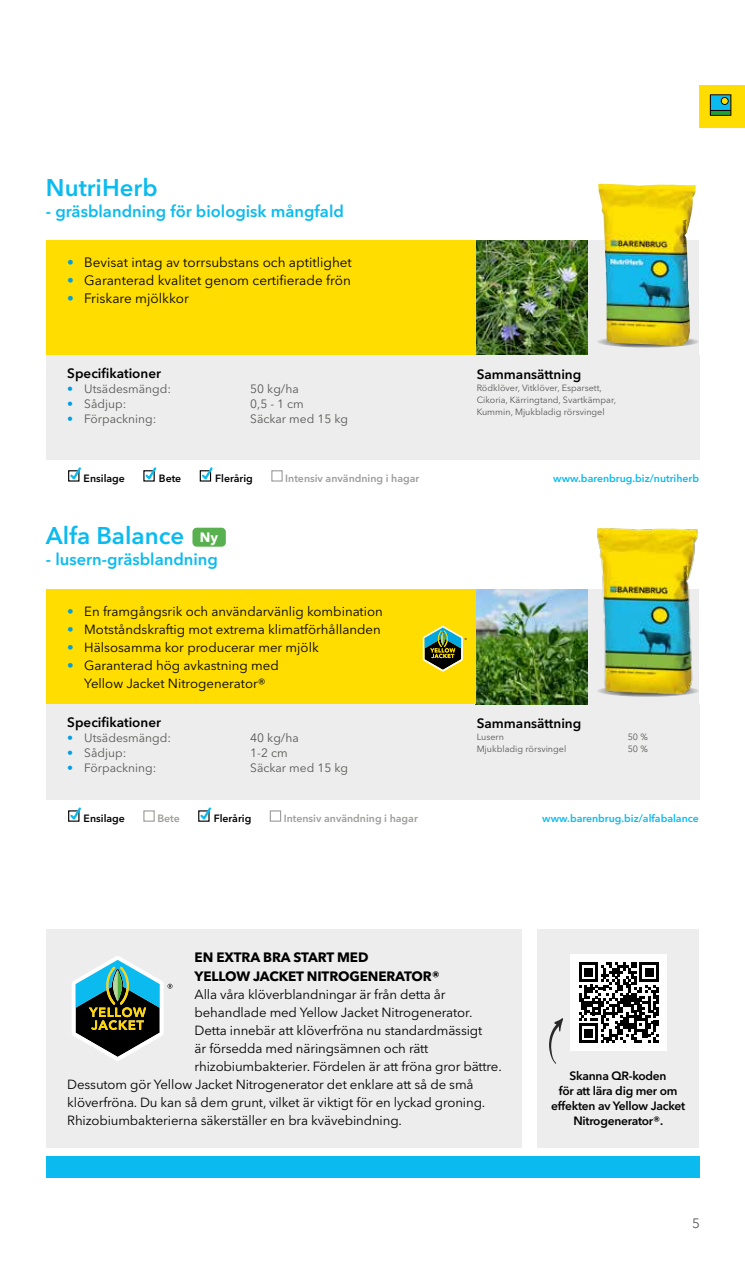
<style>
.page{position:relative;width:745px;height:1263px;background:#fff}
.page>*{position:absolute;margin:0;border:0;box-sizing:border-box;transform-origin:0 0}
.t1{font:600 24px "Avenir Next W1 G";color:#0bbbef}
.t2{font:600 16.5px "Avenir Next W1 G";color:#0bbbef}
.t3{font:13.5px "Avenir Next W1 G";color:#000}
.t4{font:600 13.5px "Avenir Next W1 G";color:#000}
.t5{font:700 13.5px/19.5px "Avenir Next W1 G";letter-spacing:-.01em;color:#000}
.t6{font:700 13.5px "Avenir Next W1 G";color:#fff}
.t7{font:13.5px "Avenir Next W1 G";color:#575756}
.t8{font:13.2px/18px "Avenir Next W1 G";letter-spacing:-.01em;color:#000;text-align:center}
.t9{font:12px "Avenir Next W1 G";color:#575756}
.t10{font:600 12px/15px "Avenir Next W1 G";letter-spacing:-.02em;color:#000;text-align:center}
.t11{font:600 10.5px "Avenir Next W1 G";color:#0bbbef}
.t12{font:600 10.5px "Avenir Next W1 G";color:#9d9d9c}
.t13{font:600 10.5px "Avenir Next W1 G";color:#000}
.t14{font:9px/12px "Avenir Next W1 G";color:#575756}
.s1{color:#009fe3}
</style>
<div class="page">
<div style="left:475px;top:589px;width:223px;height:115px;background:#ededed"></div>
<div style="left:475px;top:240px;width:223px;height:115px;background:#ededed"></div>
<div style="left:46px;top:704px;width:652px;height:96px;background:#ededed"></div>
<div style="left:46px;top:355px;width:652px;height:105px;background:#ededed"></div>
<svg style="left:68px;top:807px;width:13px;height:15px"></svg>
<div style="left:143px;top:810px;width:12px;height:12px;border:1px solid #9d9d9c"></div>
<svg style="left:198px;top:807px;width:13px;height:15px"></svg>
<div style="left:269px;top:810px;width:12px;height:12px;border:1px solid #9d9d9c"></div>
<svg style="left:68px;top:467px;width:13px;height:15px"></svg>
<svg style="left:143px;top:467px;width:14px;height:15px"></svg>
<svg style="left:200px;top:467px;width:13px;height:15px"></svg>
<div style="left:271px;top:470px;width:11px;height:12px;border:1px solid #9d9d9c"></div>
<svg style="left:596px;top:685px;width:102px;height:12px"></svg>
<svg style="left:596px;top:336px;width:102px;height:12px"></svg>
<img style="left:475px;top:589px;width:112px;height:115px">
<img style="left:475px;top:240px;width:112px;height:115px">
<div style="left:46px;top:589px;width:429px;height:115px;background:#fd0"></div>
<div style="left:46px;top:240px;width:429px;height:115px;background:#fd0"></div>
<img style="left:597px;top:528px;width:99px;height:165px">
<img style="left:597px;top:184px;width:98px;height:162px">
<div style="left:698px;top:85px;width:46px;height:42px;background:#fd0"></div>
<svg style="left:709px;top:94px;width:22px;height:22px"></svg>
<div style="left:46px;top:929px;width:475px;height:219px;background:#ededed"></div>
<svg style="left:72px;top:956px;width:100px;height:105px"></svg>
<div style="left:537px;top:929px;width:161px;height:219px;background:#ededed"></div>
<div style="left:570px;top:955px;width:96px;height:96px;background:#fff"></div>
<svg style="left:579px;top:962px;width:79px;height:81px"></svg>
<svg style="left:549px;top:1018px;width:13px;height:46px"></svg>
<div style="left:46px;top:1157px;width:652px;height:21px;background:#0bbbef"></div>
<div style="left:192px;top:528px;width:34px;height:19px;background:#58b14e;border-radius:4px"></div>
<svg style="left:422px;top:626px;width:44px;height:45px"></svg>
<h1 class="t1" style="left:46px;top:168px;width:113px">NutriHerb</h1>
<p class="t2" style="left:46px;top:198px;width:299px">- gräsblandning för biologisk mångfald</p>
<p class="t3" style="left:67px;top:252px;width:286px"><span class="s1">•</span> Bevisat intag av torrsubstans och aptitlighet</p>
<p class="t3" style="left:67px;top:270px;width:285px"><span class="s1">•</span> Garanterad kvalitet genom certifierade frön</p>
<p class="t3" style="left:67px;top:288px;width:123px"><span class="s1">•</span> Friskare mjölkkor</p>
<p class="t4" style="left:67px;top:362px;width:95px">Specifikationer</p>
<p class="t9" style="left:67px;top:379px;width:105px"><span class="s1">•</span> Utsädesmängd:</p>
<p class="t9" style="left:250px;top:379px;width:50px">50 kg/ha</p>
<p class="t9" style="left:67px;top:394px;width:61px"><span class="s1">•</span> Sådjup:</p>
<p class="t9" style="left:250px;top:394px;width:55px">0,5 - 1 cm</p>
<p class="t9" style="left:67px;top:409px;width:91px"><span class="s1">•</span> Förpackning:</p>
<p class="t9" style="left:250px;top:409px;width:99px">Säckar med 15 kg</p>
<p class="t13" style="left:84px;top:469px;width:43px">Ensilage</p>
<p class="t13" style="left:159px;top:469px;width:24px">Bete</p>
<p class="t13" style="left:215px;top:469px;width:39px">Flerårig</p>
<p class="t12" style="left:285px;top:469px;width:135px">Intensiv användning i hagar</p>
<h1 class="t1" style="left:46px;top:516px;width:140px">Alfa Balance</h1>
<p class="t2" style="left:46px;top:546px;width:173px">- lusern-gräsblandning</p>
<p class="t6" style="left:200px;top:527px;width:20px">Ny</p>
<p class="t8" style="left:67px;top:601px;width:317px"><span class="s1">•</span> En framgångsrik och användarvänlig kombination</p>
<p class="t8" style="left:67px;top:619px;width:315px"><span class="s1">•</span> Motståndskraftig mot extrema klimatförhållanden</p>
<p class="t8" style="left:67px;top:637px;width:253px"><span class="s1">•</span> Hälsosamma kor producerar mer mjölk</p>
<p class="t8" style="left:67px;top:655px;width:213px"><span class="s1">•</span> Garanterad hög avkastning med<br>Yellow Jacket Nitrogenerator®</p>
<p class="t4" style="left:67px;top:712px;width:95px">Specifikationer</p>
<p class="t9" style="left:67px;top:728px;width:105px"><span class="s1">•</span> Utsädesmängd:</p>
<p class="t9" style="left:250px;top:728px;width:50px">40 kg/ha</p>
<p class="t9" style="left:67px;top:743px;width:61px"><span class="s1">•</span> Sådjup:</p>
<p class="t9" style="left:250px;top:743px;width:39px">1-2 cm</p>
<p class="t9" style="left:67px;top:758px;width:91px"><span class="s1">•</span> Förpackning:</p>
<p class="t9" style="left:250px;top:758px;width:99px">Säckar med 15 kg</p>
<p class="t13" style="left:84px;top:810px;width:43px">Ensilage</p>
<p class="t12" style="left:157px;top:810px;width:24px">Bete</p>
<p class="t13" style="left:213px;top:810px;width:39px">Flerårig</p>
<p class="t12" style="left:283px;top:810px;width:135px">Intensiv användning i hagar</p>
<p class="t4" style="left:476px;top:363px;width:106px">Sammansättning</p>
<p class="t14" style="left:476px;top:381px;width:141px">Rödklöver, Vitklöver, Esparsett,<br>Cikoria, Kärringtand, Svartkämpar,<br>Kummin, Mjukbladig rörsvingel</p>
<p class="t11" style="left:553px;top:469px;width:147px">www.barenbrug.biz/nutriherb</p>
<p class="t4" style="left:476px;top:712px;width:106px">Sammansättning</p>
<p class="t14" style="left:476px;top:730px;width:29px">Lusern</p>
<p class="t14" style="left:627px;top:730px;width:22px">50 %</p>
<p class="t14" style="left:476px;top:742px;width:91px">Mjukbladig rörsvingel</p>
<p class="t14" style="left:627px;top:742px;width:22px">50 %</p>
<p class="t11" style="left:542px;top:810px;width:158px">www.barenbrug.biz/alfabalance</p>
<p class="t5" style="left:194px;top:946px;width:246px">EN EXTRA BRA START MED<br>YELLOW JACKET NITROGENERATOR®</p>
<p class="t8" style="left:194px;top:984px;width:252px">Alla våra klöverblandningar är från detta år</p>
<p class="t8" style="left:194px;top:1002px;width:279px">behandlade med Yellow Jacket Nitrogenerator.</p>
<p class="t8" style="left:194px;top:1020px;width:289px">Detta innebär att klöverfröna nu standardmässigt</p>
<p class="t8" style="left:194px;top:1038px;width:235px">är försedda med näringsämnen och rätt</p>
<p class="t8" style="left:194px;top:1056px;width:308px">rhizobiumbakterier. Fördelen är att fröna gror bättre.</p>
<p class="t8" style="left:67px;top:1074px;width:407px">Dessutom gör Yellow Jacket Nitrogenerator det enklare att så de små</p>
<p class="t8" style="left:67px;top:1092px;width:419px">klöverfröna. Du kan så dem grunt, vilket är viktigt för en lyckad groning.</p>
<p class="t8" style="left:67px;top:1110px;width:336px">Rhizobiumbakterierna säkerställer en bra kvävebindning.</p>
<p class="t10" style="left:550px;top:1067px;width:135px">Skanna QR-koden<br>för att lära dig mer om effekten av Yellow Jacket<br>Nitrogenerator®.</p>
<p class="t7" style="left:691px;top:1213px;width:9px">5</p>
</div>
